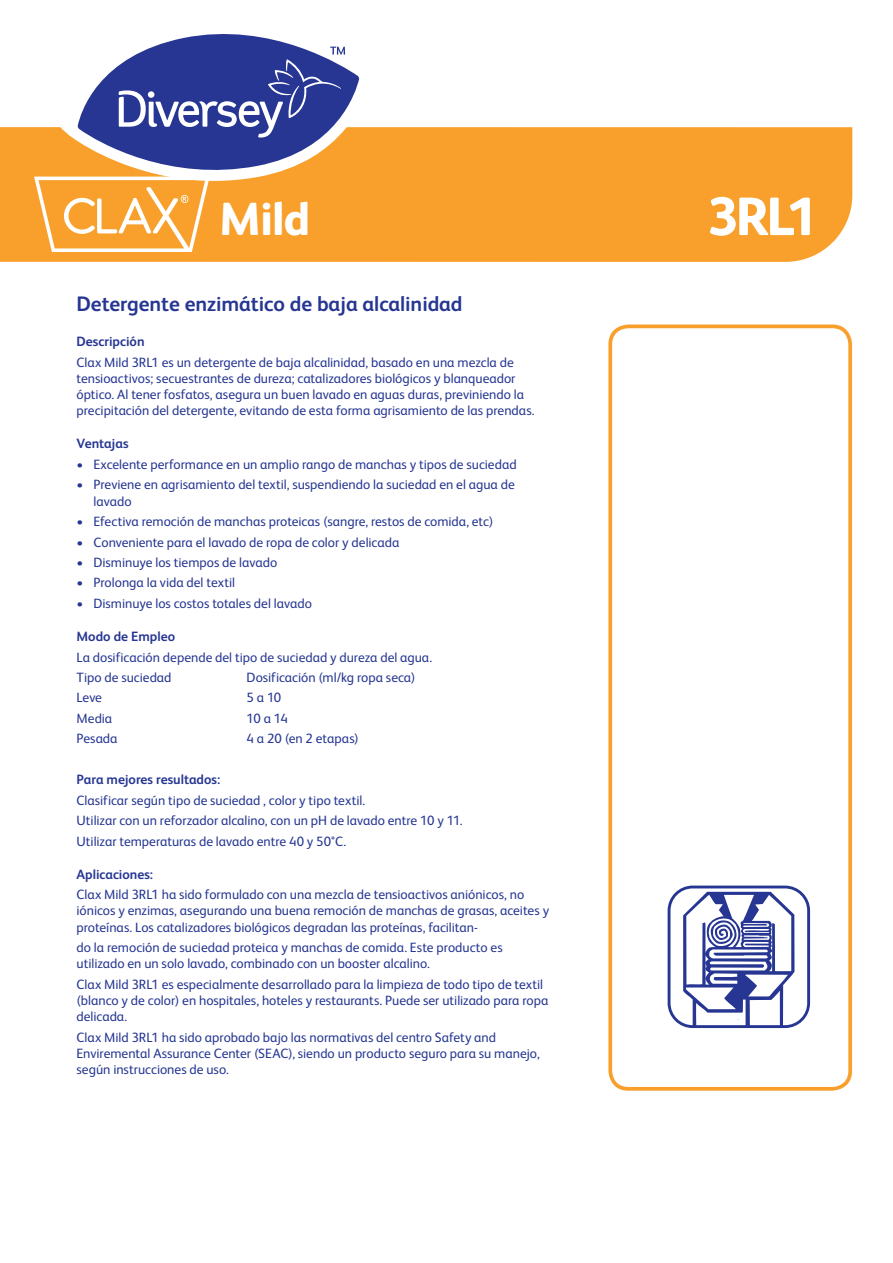
<style>
.page{position:relative;width:893px;height:1263px;background:#fff}
.page>*{position:absolute;margin:0;border:0;box-sizing:border-box;transform-origin:0 0}
.t1{font:800 54px "FS Albert Pro";color:#fff}
.t2{font:800 46.5px "FS Albert Pro";color:#fff}
.Subtitulo{font:700 21px "FS Albert Pro";letter-spacing:-.005em;color:#263692}
.Maintext{font:13.5px/16.2px "FS Albert Pro";color:#263692}
.Subheads{font:700 13.5px "FS Albert Pro";color:#263692}
</style>
<div class="page">
<div style="left:0;top:127px;width:852px;height:135px;background:#f8a02b"></div>
<svg style="left:34px;top:177px;width:176px;height:75px"></svg>
<svg style="left:608px;top:324px;width:244px;height:767px"></svg>
<svg style="left:668px;top:885px;width:142px;height:143px"></svg>
<svg style="left:58px;top:78px;width:316px;height:103px"></svg>
<svg style="left:78px;top:34px;width:281px;height:148px"></svg>
<svg style="left:119px;top:47px;width:226px;height:91px;background:#4b58a4"></svg>
<p class="t2" style="left:219px;top:183px;width:92px">Mild</p>
<p class="Subtitulo" style="left:77px;top:289px;width:388px">Detergente enzimático de baja alcalinidad</p>
<p class="Subheads" style="left:77px;top:332px;width:70px">Descripción</p>
<p class="Maintext" style="left:77px;top:353px;width:460px">Clax Mild 3RL1 es un detergente de baja alcalinidad, basado en una mezcla de tensioactivos; secuestrantes de dureza; catalizadores biológicos y blanqueador óptico. Al tener fosfatos, asegura un buen lavado en aguas duras, previniendo la precipitación del detergente, evitando de esta forma agrisamiento de las prendas.</p>
<p class="Subheads" style="left:77px;top:434px;width:54px">Ventajas</p>
<p class="Maintext" style="left:77px;top:455px;width:442px">• Excelente performance en un amplio rango de manchas y tipos de suciedad</p>
<p class="Maintext" style="left:94px;top:476px;width:423px;text-indent:-17px">• Previene en agrisamiento del textil, suspendiendo la suciedad en el agua de lavado</p>
<p class="Maintext" style="left:77px;top:512px;width:418px">• Efectiva remoción de manchas proteicas (sangre, restos de comida, etc)</p>
<p class="Maintext" style="left:77px;top:533px;width:324px">• Conveniente para el lavado de ropa de color y delicada</p>
<p class="Maintext" style="left:77px;top:553px;width:202px">• Disminuye los tiempos de lavado</p>
<p class="Maintext" style="left:77px;top:574px;width:160px">• Prolonga la vida del textil</p>
<p class="Maintext" style="left:77px;top:594px;width:237px">• Disminuye los costos totales del lavado</p>
<p class="Subheads" style="left:77px;top:627px;width:100px">Modo de Empleo</p>
<p class="Maintext" style="left:77px;top:648px;width:357px">La dosificación depende del tipo de suciedad y dureza del agua.</p>
<p class="Maintext" style="left:77px;top:668px;width:97px">Tipo de suciedad</p>
<p class="Maintext" style="left:247px;top:668px;width:171px">Dosificación (ml/kg ropa seca)</p>
<p class="Maintext" style="left:77px;top:689px;width:27px">Leve</p>
<p class="Maintext" style="left:247px;top:689px;width:36px">5 a 10</p>
<p class="Maintext" style="left:77px;top:709px;width:37px">Media</p>
<p class="Maintext" style="left:247px;top:709px;width:43px">10 a 14</p>
<p class="Maintext" style="left:77px;top:730px;width:43px">Pesada</p>
<p class="Maintext" style="left:247px;top:730px;width:114px">4 a 20 (en 2 etapas)</p>
<p class="Subheads" style="left:77px;top:770px;width:145px">Para mejores resultados:</p>
<p class="Maintext" style="left:77px;top:791px;width:290px">Clasificar según tipo de suciedad , color y tipo textil.</p>
<p class="Maintext" style="left:77px;top:811px;width:388px">Utilizar con un reforzador alcalino, con un pH de lavado entre 10 y 11.</p>
<p class="Maintext" style="left:77px;top:832px;width:271px">Utilizar temperaturas de lavado entre 40 y 50°C.</p>
<p class="Subheads" style="left:77px;top:865px;width:78px">Aplicaciones:</p>
<p class="Maintext" style="left:77px;top:885px;width:474px">Clax Mild 3RL1 ha sido formulado con una mezcla de tensioactivos aniónicos, no iónicos y enzimas, asegurando una buena remoción de manchas de grasas, aceites y proteínas. Los catalizadores biológicos degradan las proteínas, facilitan-</p>
<p class="Maintext" style="left:77px;top:938px;width:428px">do la remoción de suciedad proteica y manchas de comida. Este producto es utilizado en un solo lavado, combinado con un booster alcalino.</p>
<p class="Maintext" style="left:77px;top:975px;width:473px">Clax Mild 3RL1 es especialmente desarrollado para la limpieza de todo tipo de textil (blanco y de color) en hospitales, hoteles y restaurants. Puede ser utilizado para ropa delicada.</p>
<p class="Maintext" style="left:77px;top:1028px;width:465px">Clax Mild 3RL1 ha sido aprobado bajo las normativas del centro Safety and<br>Enviremental Assurance Center (SEAC), siendo un producto seguro para su manejo, según instrucciones de uso.</p>
<p class="t1" style="left:708px;top:174px;width:110px">3RL1</p>
</div>
